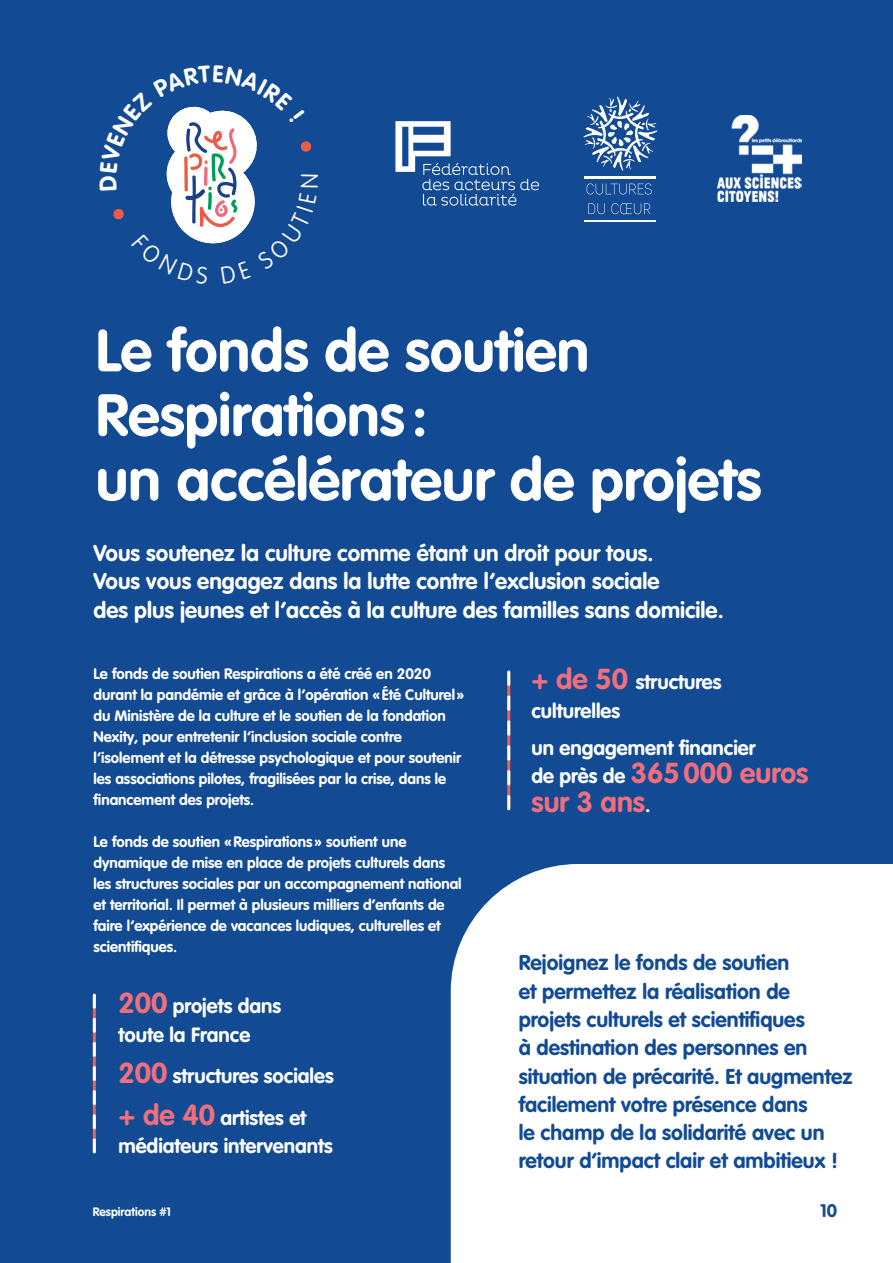
<style>
.page{position:relative;width:893px;height:1263px;background:#124b94}
.page>*{position:absolute;margin:0;border:0;box-sizing:border-box;transform-origin:0 0}
.t1{font:700 58.5px/64.5px "VAG Rounded LT Pro";color:#fff}
.texte_courant{font:700 28.5px/28.5px "VAG Rounded LT Pro";color:#f16e7d}
.chapo{font:700 22.5px "VAG Rounded LT Pro";color:#fff}
.texte_en_exergue{font:700 21.3px/28.3px "VAG Rounded LT Pro";color:#124b94}
.texte_courant-2{font:700 20.4px/28.5px "VAG Rounded LT Pro";color:#fff}
.texte_courant-3{font:700 18px "VAG Rounded LT Pro";color:#124b94}
.texte_courant-4{font:700 15px/21px "VAG Rounded LT Pro";color:#fff}
.t2{font:700 12px "VAG Rounded LT Pro";color:#fff}
.s1{font-size:28.5px;color:#f16e7d}
.s2{font-size:20.4px;color:#fff}
</style>
<div class="page">
<div style="left:451px;top:864px;width:442px;height:399px;background:#fff"></div>
<svg style="left:93px;top:995px;width:3px;height:157px"></svg>
<img style="left:717px;top:115px;width:84px;height:87px">
<svg style="left:583px;top:97px;width:74px;height:74px"></svg>
<hr style="left:584px;top:176px;width:71px;height:2px;background:#fff">
<svg style="left:587px;top:183px;width:65px;height:11px"></svg>
<svg style="left:588px;top:203px;width:17px;height:11px"></svg>
<svg style="left:611px;top:203px;width:40px;height:11px"></svg>
<hr style="left:584px;top:220px;width:71px;height:1px;background:#fff">
<svg style="left:395px;top:121px;width:144px;height:85px"></svg>
<svg style="left:507px;top:672px;width:3px;height:137px"></svg>
<svg style="left:113px;top:106px;width:199px;height:138px"></svg>
<p class="t1" style="left:96px;top:319px;width:495px">Le fonds de soutien<br>Respirations :</p>
<p class="t1" style="left:96px;top:448px;width:667px">un accélérateur de projets</p>
<p class="chapo" style="left:94px;top:538px;width:561px">Vous soutenez la culture comme étant un droit pour tous.</p>
<p class="chapo" style="left:94px;top:567px;width:568px">Vous vous engagez dans la lutte contre l’exclusion sociale</p>
<p class="chapo" style="left:94px;top:595px;width:632px">des plus jeunes et l’accès à la culture des familles sans domicile.</p>
<p class="texte_courant-4" style="left:94px;top:663px;width:372px">Le fonds de soutien Respirations a été créé en 2020 durant la pandémie et grâce à l’opération « Été Culturel » du Ministère de la culture et le soutien de la fondation Nexity, pour entretenir l’inclusion sociale contre l’isolement et la détresse psychologique et pour soutenir les associations pilotes, fragilisées par la crise, dans le financement des projets.</p>
<p class="texte_courant-4" style="left:94px;top:831px;width:370px">Le fonds de soutien «Respirations» soutient une dynamique de mise en place de projets culturels dans les structures sociales par un accompagnement national et territorial. Il permet à plusieurs milliers d’enfants de faire l’expérience de vacances ludiques, culturelles et scientifiques.</p>
<p class="texte_courant-2" style="left:118px;top:992px;width:164px"><span class="s1">200</span> projets dans toute la France</p>
<p class="texte_courant-2" style="left:118px;top:1062px;width:217px"><span class="s1">200</span> structures sociales</p>
<p class="texte_courant-2" style="left:118px;top:1103px;width:216px"><span class="s1">+ de 40</span> artistes et médiateurs intervenants</p>
<p class="texte_courant-2" style="left:531px;top:668px;width:192px"><span class="s1">+ de 50</span> structures culturelles</p>
<p class="texte_courant-2" style="left:531px;top:734px;width:226px">un engagement financier</p>
<p class="texte_courant" style="left:531px;top:759px;width:278px"><span class="s2">de près de</span> 365000 euros sur 3 ans<span class="s2">.</span></p>
<p class="texte_en_exergue" style="left:519px;top:949px;width:335px">Rejoignez le fonds de soutien<br>et permettez la réalisation de projets culturels et scientifiques<br>à destination des personnes en situation de précarité. Et augmentez facilement votre présence dans<br>le champ de la solidarité avec un retour d’impact clair et ambitieux !</p>
<p class="t2" style="left:93px;top:1204px;width:80px">Respirations #1</p>
<p class="texte_courant-3" style="left:820px;top:1199px;width:18px">10</p>
</div>
